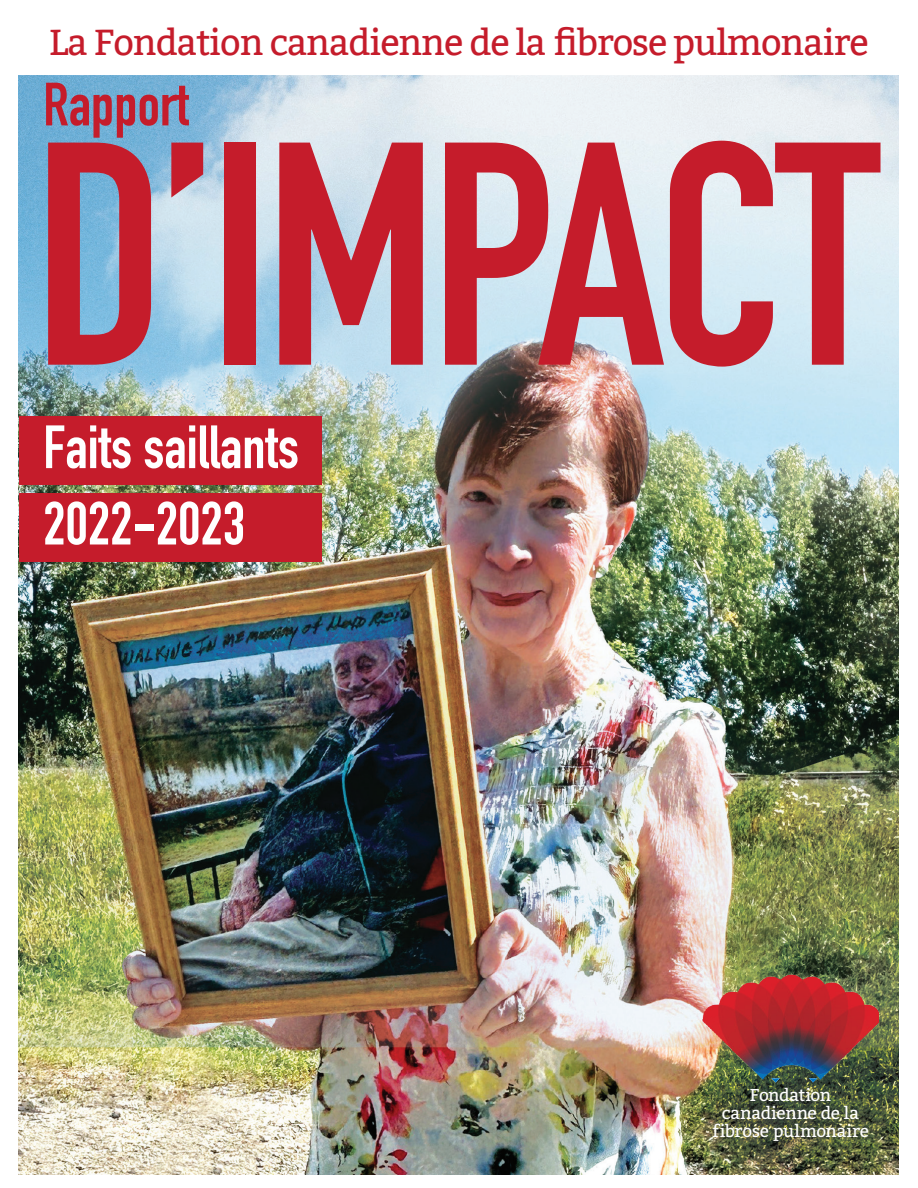
<style>
.page{position:relative;width:918px;height:1188px;background:#fff}
.page>*{position:absolute;margin:0;border:0;box-sizing:border-box;transform-origin:0 0}
.t1{font:700 312px "DIN Condensed";letter-spacing:-.025em;color:#c51c2b}
.t2{font:700 60px "DIN Condensed";color:#fff}
.t3{font:700 60px "DIN Condensed";color:#c51c2b}
.t4{font:36px "Bitter";letter-spacing:-.03em;color:#c51c2b}
.t5{font:17.25px/18px "Bitter";letter-spacing:-.015em;color:#fff;text-align:center}
</style>
<div class="page">
<img style="left:19px;top:76px;width:880px;height:1098px">
<img style="left:702px;top:942px;width:177px;height:147px">
<div style="left:19px;top:417px;width:303px;height:68px;background:#c51c2b"></div>
<div style="left:19px;top:493px;width:303px;height:69px;background:#c51c2b"></div>
<p class="t4" style="left:50px;top:22px;width:820px">La Fondation canadienne de la fibrose pulmonaire</p>
<p class="t3" style="left:43px;top:64px;width:147px">Rapport</p>
<p class="t1" style="left:33px;top:46px;width:848px">D’IMPACT</p>
<p class="t2" style="left:43px;top:407px;width:257px">Faits saillants</p>
<p class="t2" style="left:43px;top:483px;width:203px">2022-2023</p>
<p class="t5" style="left:712px;top:1087px;width:159px">Fondation canadienne de la fibrose pulmonaire</p>
</div>
